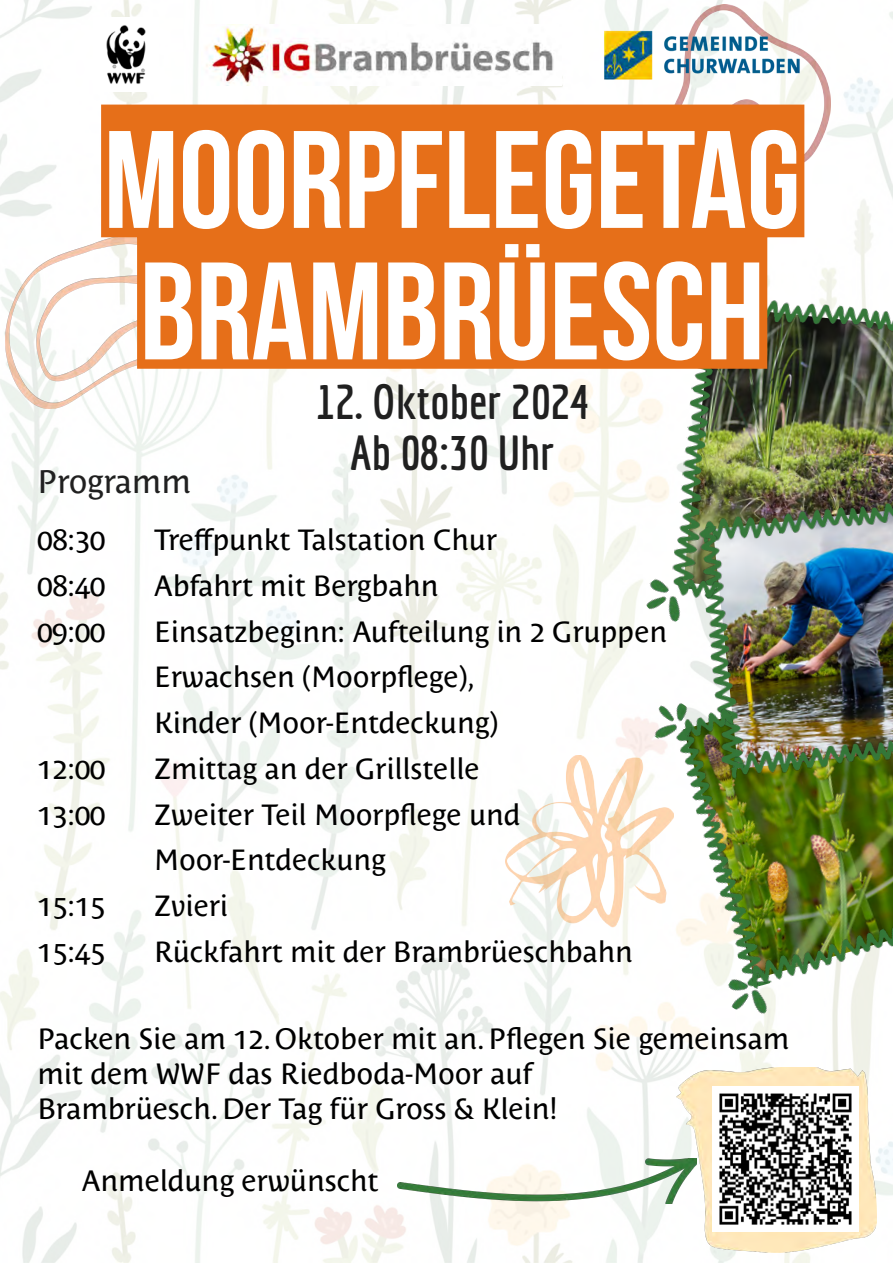
<style>
.page{position:relative;width:893px;height:1263px;background:#fff}
.page>*{position:absolute;margin:0;border:0;box-sizing:border-box;transform-origin:0 0}
.t1{font:138.3px/131.4px "Bebas Neue";color:#fff}
.t2{font:700 48px/51.2px "Economica";color:#202020;text-align:center}
.t3{font:32.4px "Costa Std";color:#202020}
.t4{font:29.1px/35px "Costa Std";color:#000}
.t5{font:28.95px/45.8px "Costa Std";color:#000}
</style>
<div class="page">
<img style="left:0;top:0;width:893px;height:1263px">
<img style="left:506px;top:755px;width:167px;height:173px">
<img style="left:71px;top:1157px;width:345px;height:54px">
<img style="left:27px;top:1015px;width:810px;height:123px">
<img style="left:398px;top:1159px;width:278px;height:44px">
<img style="left:93px;top:18px;width:66px;height:74px">
<img style="left:201px;top:24px;width:360px;height:62px">
<img style="left:724px;top:337px;width:169px;height:166px">
<img style="left:683px;top:676px;width:210px;height:250px">
<img style="left:748px;top:545px;width:145px;height:195px">
<img style="left:6px;top:236px;width:195px;height:173px">
<img style="left:664px;top:5px;width:166px;height:173px">
<img style="left:637px;top:510px;width:135px;height:120px">
<img style="left:724px;top:503px;width:169px;height:42px">
<img style="left:772px;top:740px;width:121px;height:39px">
<img style="left:671px;top:369px;width:53px;height:221px">
<img style="left:697px;top:525px;width:51px;height:169px">
<img style="left:804px;top:294px;width:89px;height:43px">
<div style="left:101px;top:105px;width:703px;height:264px;background:#e66f19"></div>
<img style="left:676px;top:570px;width:43px;height:31px">
<img style="left:673px;top:725px;width:99px;height:264px">
<img style="left:645px;top:694px;width:126px;height:105px">
<img style="left:831px;top:926px;width:62px;height:63px">
<img style="left:719px;top:886px;width:112px;height:138px">
<img style="left:676px;top:1067px;width:201px;height:185px">
<img style="left:713px;top:1086px;width:145px;height:146px">
<img style="left:598px;top:26px;width:212px;height:58px">
<h1 class="t1" style="left:104px;top:113px;width:698px">MOORPFLEGETAG<br>BRAMBRÜESCH</h1>
<h2 class="t2" style="left:315px;top:376px;width:276px">12. Oktober 2024<br>Ab 08:30 Uhr</h2>
<p class="t3" style="left:37px;top:463px;width:155px">Programm</p>
<p class="t5" style="left:37px;top:517px;width:69px">08:30</p>
<p class="t5" style="left:154px;top:517px;width:344px">Treffpunkt Talstation Chur</p>
<p class="t5" style="left:37px;top:563px;width:69px">08:40</p>
<p class="t5" style="left:154px;top:563px;width:286px">Abfahrt mit Bergbahn</p>
<p class="t5" style="left:37px;top:609px;width:69px">09:00</p>
<p class="t5" style="left:154px;top:609px;width:514px">Einsatzbeginn: Aufteilung in 2 Gruppen<br>Erwachsen (Moorpflege),<br>Kinder (Moor-Entdeckung)</p>
<p class="t5" style="left:37px;top:746px;width:69px">12:00</p>
<p class="t5" style="left:154px;top:746px;width:327px">Zmittag an der Grillstelle</p>
<p class="t5" style="left:37px;top:792px;width:69px">13:00</p>
<p class="t5" style="left:154px;top:792px;width:368px">Zweiter Teil Moorpflege und<br>Moor-Entdeckung</p>
<p class="t5" style="left:37px;top:883px;width:69px">15:15</p>
<p class="t5" style="left:154px;top:883px;width:75px">Zvieri</p>
<p class="t5" style="left:37px;top:929px;width:69px">15:45</p>
<p class="t5" style="left:154px;top:929px;width:480px">Rückfahrt mit der Brambrüeschbahn</p>
<p class="t4" style="left:37px;top:1021px;width:753px">Packen Sie am 12. Oktober mit an. Pflegen Sie gemeinsam mit dem WWF das Riedboda-Moor auf<br>Brambrüesch. Der Tag für Gross &amp; Klein!</p>
<p class="t4" style="left:82px;top:1164px;width:298px">Anmeldung erwünscht</p>
</div>
